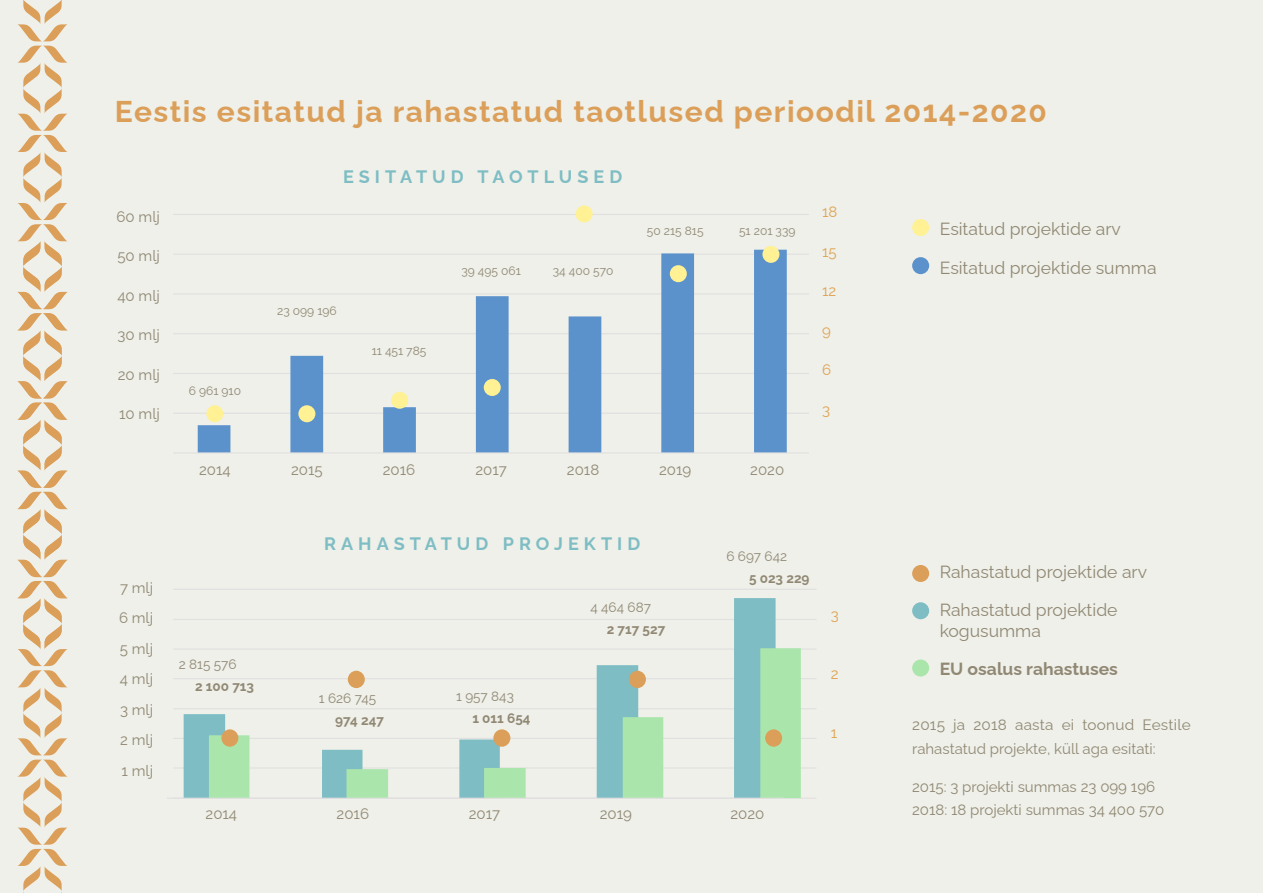
<style>
.page{position:relative;width:1263px;height:893px;background:#eef0e9}
.page>*{position:absolute;margin:0;border:0;box-sizing:border-box;transform-origin:0 0}
.t1{font:700 30px "Raleway";letter-spacing:.05em;color:#db9f5a}
.t2{font:700 18px "Raleway";letter-spacing:.28em;color:#7ebdc4}
.t3{font:17.55px/38px "Raleway";color:#918874}
.t4{font:700 17.55px "Raleway";color:#918874}
.t5{font:15px/30.5px "Raleway";color:#918874}
.t6{font:15px "Raleway";color:#e0a353}
.t7{font:13.5px "Raleway";color:#918874}
.t8{font:700 13.5px "Raleway";color:#918874}
.t9{font:12px "Raleway";color:#918874}
</style>
<div class="page">
<hr style="left:173px;top:214px;width:636px;height:1px;background:#e1dfe0">
<hr style="left:173px;top:254px;width:636px;height:1px;background:#e1dfe0">
<hr style="left:173px;top:293px;width:636px;height:1px;background:#e1dfe0">
<hr style="left:173px;top:333px;width:636px;height:1px;background:#e1dfe0">
<hr style="left:173px;top:373px;width:636px;height:1px;background:#e1dfe0">
<hr style="left:173px;top:413px;width:636px;height:1px;background:#e1dfe0">
<svg style="left:198px;top:250px;width:589px;height:202px"></svg>
<hr style="left:173px;top:452px;width:636px;height:1px;background:#e1dfe0">
<div style="left:206px;top:405px;width:17px;height:17px;background:#fff194;border-radius:50%"></div>
<div style="left:298px;top:405px;width:17px;height:17px;background:#fff194;border-radius:50%"></div>
<div style="left:391px;top:392px;width:17px;height:17px;background:#fff194;border-radius:50%"></div>
<div style="left:484px;top:379px;width:17px;height:17px;background:#fff194;border-radius:50%"></div>
<div style="left:576px;top:205px;width:17px;height:17px;background:#fff194;border-radius:50%"></div>
<div style="left:912px;top:565px;width:17px;height:17px;background:#db9f5a;border-radius:50%"></div>
<div style="left:912px;top:659px;width:17px;height:17px;background:#aae6ab;border-radius:50%"></div>
<div style="left:912px;top:602px;width:17px;height:17px;background:#7ebdc4;border-radius:50%"></div>
<div style="left:912px;top:257px;width:17px;height:17px;background:#5c92cc;border-radius:50%"></div>
<div style="left:912px;top:219px;width:17px;height:17px;background:#fff194;border-radius:50%"></div>
<div style="left:670px;top:265px;width:17px;height:17px;background:#fff194;border-radius:50%"></div>
<div style="left:762px;top:246px;width:17px;height:17px;background:#fff194;border-radius:50%"></div>
<hr style="left:173px;top:589px;width:643px;height:1px;background:#e1dfe0">
<hr style="left:173px;top:619px;width:643px;height:1px;background:#e1dfe0">
<hr style="left:173px;top:648px;width:643px;height:2px;background:#e1dfe0">
<hr style="left:173px;top:678px;width:643px;height:1px;background:#e1dfe0">
<hr style="left:173px;top:708px;width:643px;height:1px;background:#e1dfe0">
<hr style="left:173px;top:738px;width:643px;height:1px;background:#e1dfe0">
<hr style="left:173px;top:767px;width:643px;height:1px;background:#e1dfe0">
<hr style="left:173px;top:798px;width:643px;height:1px;background:#e1dfe0">
<svg style="left:184px;top:598px;width:591px;height:200px"></svg>
<svg style="left:209px;top:648px;width:592px;height:150px"></svg>
<hr style="left:167px;top:798px;width:617px;height:1px;background:#e1dfe0">
<div style="left:221px;top:729px;width:17px;height:18px;background:#db9f5a;border-radius:50%"></div>
<div style="left:348px;top:671px;width:17px;height:17px;background:#db9f5a;border-radius:50%"></div>
<div style="left:493px;top:729px;width:17px;height:18px;background:#db9f5a;border-radius:50%"></div>
<div style="left:629px;top:671px;width:17px;height:17px;background:#db9f5a;border-radius:50%"></div>
<div style="left:765px;top:729px;width:17px;height:18px;background:#db9f5a;border-radius:50%"></div>
<svg style="left:17px;top:0;width:51px;height:893px"></svg>
<h1 class="t1" style="left:115px;top:87px;width:934px">Eestis esitatud ja rahastatud taotlused perioodil 2014-2020</h1>
<p class="t5" style="left:116px;top:199px;width:45px">60 mlj</p>
<p class="t5" style="left:117px;top:239px;width:44px">50 mlj</p>
<p class="t5" style="left:117px;top:278px;width:44px">40 mlj</p>
<p class="t5" style="left:118px;top:318px;width:44px">30 mlj</p>
<p class="t5" style="left:118px;top:357px;width:44px">20 mlj</p>
<p class="t5" style="left:119px;top:397px;width:42px">10 mlj</p>
<p class="t9" style="left:189px;top:381px;width:54px">6 961 910</p>
<p class="t2" style="left:343px;top:163px;width:281px">ESITATUD TAOTLUSED</p>
<p class="t9" style="left:277px;top:301px;width:61px">23 099 196</p>
<p class="t9" style="left:372px;top:341px;width:56px">11 451 785</p>
<p class="t9" style="left:461px;top:261px;width:61px">39 495 061</p>
<p class="t9" style="left:553px;top:261px;width:62px">34 400 570</p>
<p class="t6" style="left:822px;top:200px;width:17px">18</p>
<p class="t6" style="left:822px;top:239px;width:16px">15</p>
<p class="t6" style="left:822px;top:279px;width:16px">12</p>
<p class="t6" style="left:822px;top:318px;width:10px">9</p>
<p class="t6" style="left:822px;top:358px;width:11px">6</p>
<p class="t6" style="left:822px;top:397px;width:10px">3</p>
<p class="t9" style="left:647px;top:221px;width:58px">50 215 815</p>
<p class="t9" style="left:739px;top:221px;width:58px">51 201 339</p>
<p class="t3" style="left:940px;top:208px;width:218px">Esitatud projektide arv<br>Esitatud projektide summa</p>
<p class="t5" style="left:199px;top:452px;width:33px">2014</p>
<p class="t5" style="left:291px;top:452px;width:33px">2015</p>
<p class="t5" style="left:383px;top:452px;width:34px">2016</p>
<p class="t5" style="left:475px;top:452px;width:33px">2017</p>
<p class="t5" style="left:567px;top:452px;width:34px">2018</p>
<p class="t5" style="left:659px;top:452px;width:34px">2019</p>
<p class="t5" style="left:750px;top:452px;width:35px">2020</p>
<p class="t5" style="left:119px;top:571px;width:36px;text-align:justify">7 mlj 6 mlj 5 mlj 4 mlj 3 mlj 2 mlj 1 mlj</p>
<p class="t7" style="left:179px;top:654px;width:59px">2 815 576</p>
<p class="t8" style="left:195px;top:676px;width:61px">2 100 713</p>
<p class="t2" style="left:324px;top:529px;width:318px">RAHASTATUD PROJEKTID</p>
<p class="t7" style="left:319px;top:687px;width:59px">1 626 745</p>
<p class="t8" style="left:335px;top:709px;width:50px">974 247</p>
<p class="t7" style="left:456px;top:685px;width:59px">1 957 843</p>
<p class="t8" style="left:472px;top:707px;width:60px">1 011 654</p>
<p class="t7" style="left:590px;top:596px;width:62px">4 464 687</p>
<p class="t8" style="left:607px;top:618px;width:60px">2 717 527</p>
<p class="t7" style="left:726px;top:545px;width:62px">6 697 642</p>
<p class="t8" style="left:749px;top:567px;width:62px">5 023 229</p>
<p class="t6" style="left:831px;top:602px;width:10px">3</p>
<p class="t6" style="left:831px;top:661px;width:9px">2</p>
<p class="t6" style="left:831px;top:720px;width:8px">1</p>
<p class="t5" style="left:206px;top:797px;width:33px">2014</p>
<p class="t5" style="left:337px;top:797px;width:34px">2016</p>
<p class="t5" style="left:469px;top:797px;width:33px">2017</p>
<p class="t5" style="left:600px;top:797px;width:34px">2019</p>
<p class="t5" style="left:730px;top:797px;width:35px">2020</p>
<p class="t3" style="left:940px;top:550px;width:209px">Rahastatud projektide arv<br>Rahastatud projektide</p>
<p class="t3" style="left:940px;top:609px;width:103px">kogusumma</p>
<p class="t4" style="left:940px;top:654px;width:180px">EU osalus rahastuses</p>
<p class="t5" style="left:912px;top:711px;width:280px;line-height:24px">2015 ja 2018 aasta ei toonud Eestile rahastatud projekte, küll aga esitati:</p>
<p class="t5" style="left:912px;top:774px;width:254px;line-height:23.1px">2015: 3 projekti summas 23 099 196<br>2018: 18 projekti summas 34 400 570</p>
</div>
